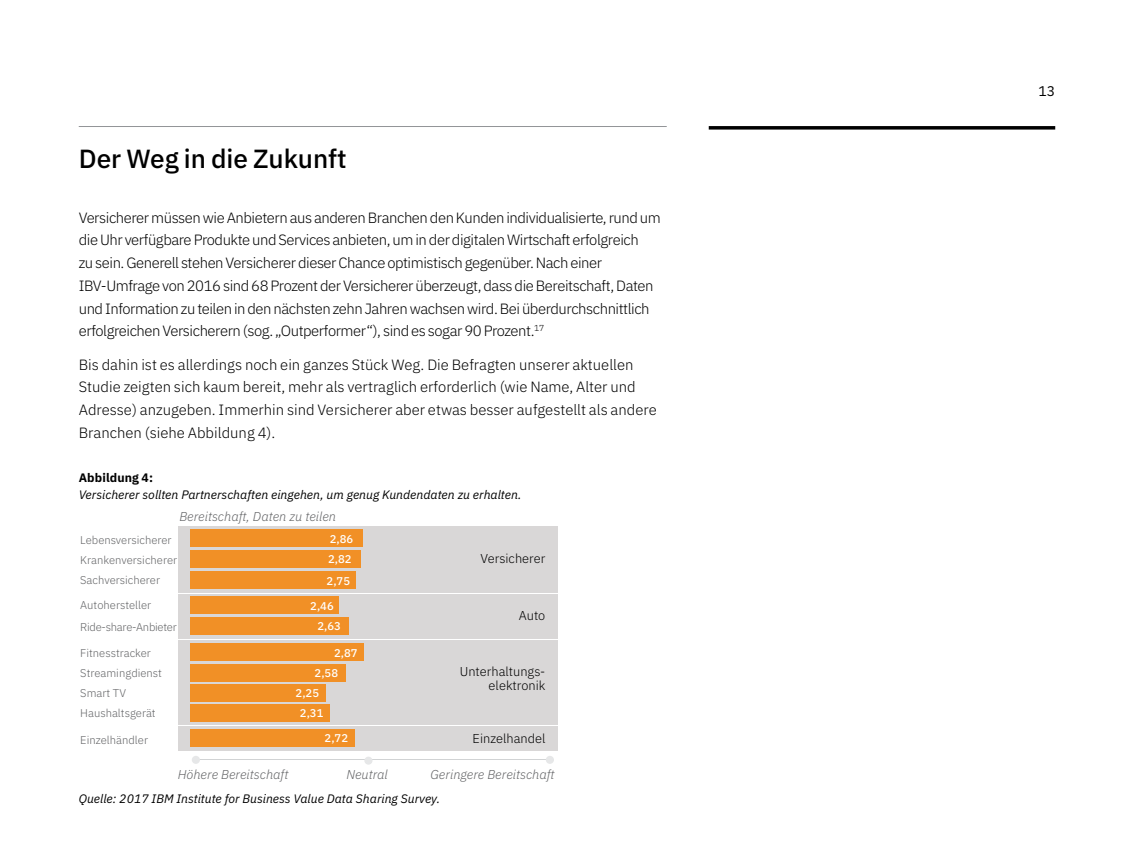
<style>
.page{position:relative;width:1134px;height:851px;background:#fff}
.page>*{position:absolute;margin:0;border:0;box-sizing:border-box;transform-origin:0 0}
.t1{font:500 26.25px "IBM Plex Sans";color:#000}
.t2{font:300 14.88px/22.8px "IBM Plex Sans";letter-spacing:-.03em;color:#000}
.t3{font:300 14.88px/22.8px "IBM Plex Sans";color:#000}
.t4{font:14px "IBM Plex Sans";color:#000}
.t5{font:italic 300 12.78px "IBM Plex Sans";color:#636466}
.t6{font:300 12.78px/13.7px "IBM Plex Sans";color:#000;text-align:right}
.t7{font:italic 12.25px "IBM Plex Sans";color:#000}
.t8{font:700 12.25px "IBM Plex Sans";letter-spacing:.01em;color:#000}
.t9{font:300 11.2px/20.1px "IBM Plex Sans";color:#636466}
.t10{font:500 11.2px/19.9px "IBM Plex Sans";color:#fff}
.t11{font:300 11.2px/21.7px "IBM Plex Sans";letter-spacing:-.025em;color:#636466}
</style>
<div class="page">
<div style="left:179px;top:526px;width:379px;height:225px;background:#d9d7d7"></div>
<div style="left:190px;top:550px;width:171px;height:17px;background:#f19026"></div>
<div style="left:190px;top:530px;width:173px;height:17px;background:#f19026"></div>
<div style="left:190px;top:571px;width:166px;height:17px;background:#f19026"></div>
<div style="left:190px;top:596px;width:149px;height:17px;background:#f19026"></div>
<div style="left:190px;top:617px;width:159px;height:17px;background:#f19026"></div>
<div style="left:190px;top:643px;width:174px;height:17px;background:#f19026"></div>
<div style="left:190px;top:664px;width:156px;height:17px;background:#f19026"></div>
<div style="left:190px;top:729px;width:165px;height:17px;background:#f19026"></div>
<div style="left:190px;top:704px;width:140px;height:17px;background:#f19026"></div>
<div style="left:190px;top:684px;width:136px;height:17px;background:#f19026"></div>
<hr style="left:194px;top:759px;width:356px;height:1px;background:#d1d3d4">
<div style="left:192px;top:755px;width:8px;height:8px;background:#e6e7e8;border-radius:50%"></div>
<div style="left:546px;top:755px;width:8px;height:8px;background:#e6e7e8;border-radius:50%"></div>
<div style="left:364px;top:756px;width:9px;height:8px;background:#e6e7e8;border-radius:50%"></div>
<hr style="left:177px;top:592px;width:381px;height:1px;background:#fff">
<hr style="left:178px;top:638px;width:382px;height:1px;background:#fff">
<hr style="left:178px;top:725px;width:381px;height:1px;background:#fff">
<svg style="left:709px;top:126px;width:346px;height:4px"></svg>
<hr style="left:79px;top:126px;width:588px;height:1px;background:#939598">
<h1 class="t1" style="left:79px;top:138px;width:270px">Der Weg in die Zukunft</h1>
<p class="t2" style="left:79px;top:204px;width:584px">Versicherer müssen wie Anbietern aus anderen Branchen den Kunden individualisierte, rund um die Uhr verfügbare Produkte und Services anbieten, um in der digitalen Wirtschaft erfolgreich<br>zu sein. Generell stehen Versicherer dieser Chance optimistisch gegenüber. Nach einer IBV-Umfrage von 2016 sind 68 Prozent der Versicherer überzeugt, dass die Bereitschaft, Daten und Information zu teilen in den nächsten zehn Jahren wachsen wird. Bei überdurchschnittlich erfolgreichen Versicherern (sog. „Outperformer“), sind es sogar 90 Prozent.<sup>17</sup></p>
<p class="t3" style="left:79px;top:351px;width:580px">Bis dahin ist es allerdings noch ein ganzes Stück Weg. Die Befragten unserer aktuellen Studie zeigten sich kaum bereit, mehr als vertraglich erforderlich (wie Name, Alter und Adresse) anzugeben. Immerhin sind Versicherer aber etwas besser aufgestellt als andere Branchen (siehe Abbildung 4).</p>
<p class="t8" style="left:79px;top:467px;width:76px">Abbildung 4:</p>
<p class="t7" style="left:79px;top:485px;width:444px">Versicherer sollten Partnerschaften eingehen, um genug Kundendaten zu erhalten.</p>
<p class="t5" style="left:179px;top:506px;width:158px">Bereitschaft, Daten zu teilen</p>
<p class="t9" style="left:80px;top:528px;width:98px">Lebensversicherer<br>Krankenversicherer<br>Sachversicherer</p>
<p class="t11" style="left:80px;top:593px;width:98px">Autohersteller<br>Ride-share-Anbieter</p>
<p class="t9" style="left:80px;top:642px;width:83px">Fitnesstracker<br>Streamingdienst<br>Smart TV<br>Haushaltsgerät</p>
<p class="t9" style="left:80px;top:728px;width:69px">Einzelhändler</p>
<p class="t10" style="left:330px;top:527px;width:25px">2,86</p>
<p class="t10" style="left:327px;top:570px;width:25px">2,75</p>
<p class="t10" style="left:318px;top:595px;width:25px;text-indent:-7px">2,46<br>2,63</p>
<p class="t10" style="left:315px;top:642px;width:45px;text-indent:20px">2,87<br>2,58</p>
<p class="t10" style="left:328px;top:548px;width:25px">2,82</p>
<p class="t10" style="left:296px;top:682px;width:25px">2,25</p>
<p class="t10" style="left:300px;top:702px;width:25px">2,31</p>
<p class="t10" style="left:325px;top:727px;width:25px">2,72</p>
<p class="t6" style="left:481px;top:550px;width:66px">Versicherer</p>
<p class="t6" style="left:519px;top:608px;width:28px">Auto</p>
<p class="t6" style="left:460px;top:663px;width:87px">Unterhaltungs&shy;elektronik</p>
<p class="t6" style="left:473px;top:730px;width:74px">Einzelhandel</p>
<p class="t5" style="left:178px;top:764px;width:112px">Höhere Bereitschaft</p>
<p class="t5" style="left:346px;top:764px;width:43px">Neutral</p>
<p class="t5" style="left:431px;top:764px;width:126px">Geringere Bereitschaft</p>
<p class="t7" style="left:79px;top:789px;width:363px">Quelle: 2017 IBM Institute for Business Value Data Sharing Survey.</p>
<p class="t4" style="left:1038px;top:80px;width:18px">13</p>
</div>
